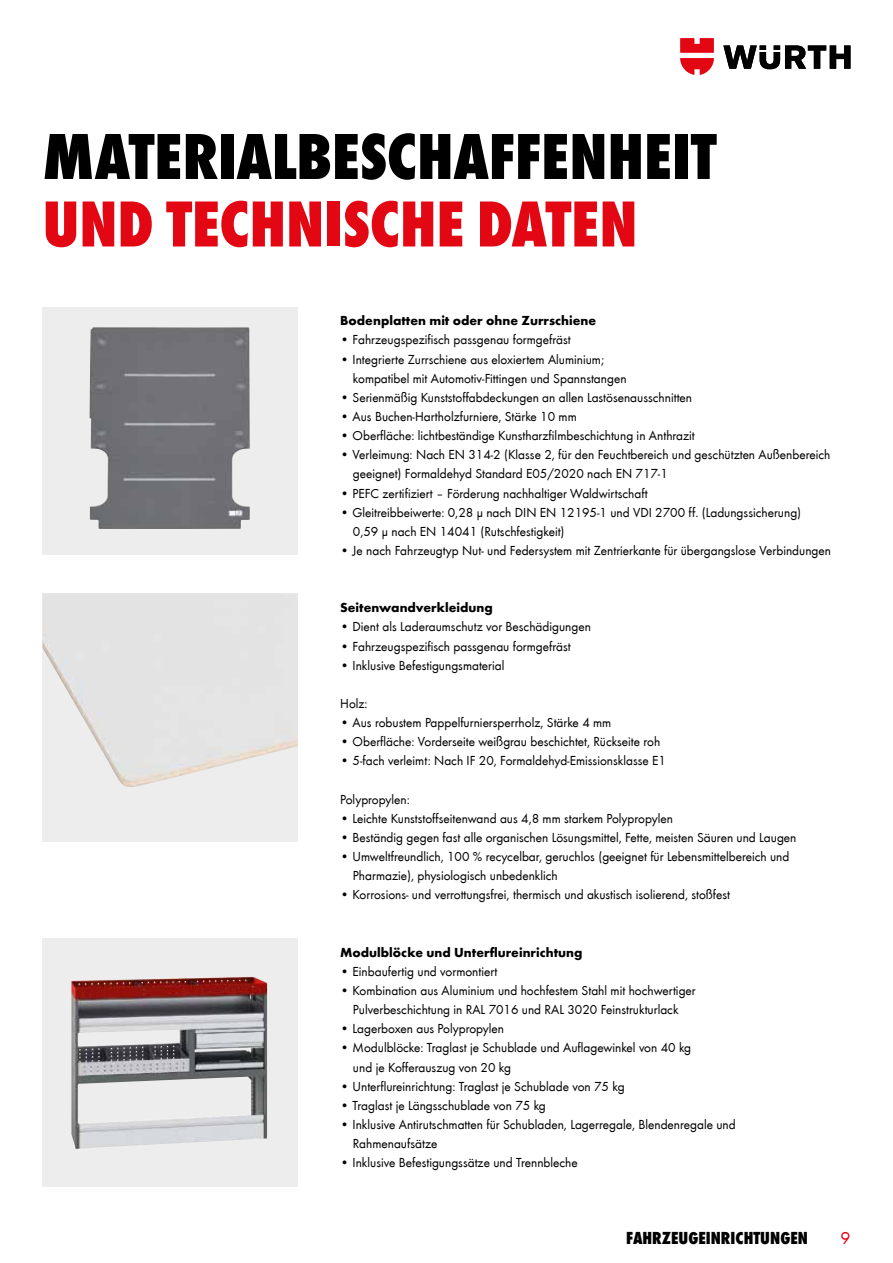
<style>
.page{position:relative;width:893px;height:1263px;background:#fff}
.page>*{position:absolute;margin:0;border:0;box-sizing:border-box;transform-origin:0 0}
.t1{font:800 condensed 67.5px "Wuerth";color:#000}
.t2{font:800 condensed 67.5px "Wuerth";color:#e30613}
.t3{font:800 condensed 18px "Wuerth";color:#000}
.t4{font:18px "Wuerth";color:#e30613}
.t5{font:13.5px/19.2px "Wuerth";color:#000}
.t6{font:700 13.5px "Wuerth";color:#000}
</style>
<div class="page">
<svg style="left:723px;top:45px;width:127px;height:24px"></svg>
<svg style="left:680px;top:38px;width:34px;height:37px"></svg>
<div style="left:43px;top:593px;width:255px;height:249px;background:#ededed"></div>
<img style="left:43px;top:623px;width:255px;height:164px">
<div style="left:43px;top:307px;width:255px;height:248px;background:#ededed"></div>
<img style="left:89px;top:327px;width:161px;height:202px">
<div style="left:43px;top:938px;width:255px;height:248px;background:#ededed"></div>
<img style="left:71px;top:976px;width:196px;height:173px">
<h1 class="t1" style="left:43px;top:109px;width:676px">MATERIALBESCHAFFENHEIT</h1>
<h1 class="t2" style="left:43px;top:176px;width:596px">UND TECHNISCHE DATEN</h1>
<p class="t6" style="left:340px;top:311px;width:257px">Bodenplatten mit oder ohne Zurrschiene</p>
<p class="t5" style="left:340px;top:330px;width:232px">• Fahrzeugspezifisch passgenau formgefräst</p>
<p class="t5" style="left:353px;top:349px;width:275px;text-indent:-13px">• Integrierte Zurrschiene aus eloxiertem Aluminium; kompatibel mit Automotiv-Fittingen und Spannstangen</p>
<p class="t5" style="left:340px;top:387px;width:353px">• Serienmäßig Kunststoffabdeckungen an allen Lastösenausschnitten</p>
<p class="t5" style="left:340px;top:406px;width:238px">• Aus Buchen-Hartholzfurniere, Stärke 10 mm</p>
<p class="t5" style="left:340px;top:425px;width:356px">• Oberfläche: lichtbeständige Kunstharzfilmbeschichtung in Anthrazit</p>
<p class="t5" style="left:353px;top:444px;width:479px;text-indent:-13px">• Verleimung: Nach EN 314-2 (Klasse 2, für den Feuchtbereich und geschützten Außenbereich geeignet) Formaldehyd Standard E05/2020 nach EN 717-1</p>
<p class="t5" style="left:340px;top:483px;width:309px">• PEFC zertifiziert – Förderung nachhaltiger Waldwirtschaft</p>
<p class="t5" style="left:353px;top:502px;width:450px;text-indent:-13px">• Gleitreibbeiwerte: 0,28 μ nach DIN EN 12195-1 und VDI 2700 ff. (Ladungssicherung)<br>0,59 μ nach EN 14041 (Rutschfestigkeit)</p>
<p class="t5" style="left:340px;top:540px;width:492px">• Je nach Fahrzeugtyp Nut- und Federsystem mit Zentrierkante für übergangslose Verbindungen</p>
<p class="t6" style="left:340px;top:598px;width:154px">Seitenwandverkleidung</p>
<p class="t5" style="left:340px;top:617px;width:252px">• Dient als Laderaumschutz vor Beschädigungen</p>
<p class="t5" style="left:340px;top:636px;width:232px">• Fahrzeugspezifisch passgenau formgefräst</p>
<p class="t5" style="left:340px;top:655px;width:166px">• Inklusive Befestigungsmaterial</p>
<p class="t5" style="left:340px;top:693px;width:29px">Holz:</p>
<p class="t5" style="left:340px;top:712px;width:273px">• Aus robustem Pappelfurniersperrholz, Stärke 4 mm</p>
<p class="t5" style="left:340px;top:731px;width:322px">• Oberfläche: Vorderseite weißgrau beschichtet, Rückseite roh</p>
<p class="t5" style="left:340px;top:751px;width:327px">• 5-fach verleimt: Nach IF 20, Formaldehyd-Emissionsklasse E1</p>
<p class="t5" style="left:340px;top:789px;width:71px">Polypropylen:</p>
<p class="t5" style="left:340px;top:808px;width:334px">• Leichte Kunststoffseitenwand aus 4,8 mm starkem Polypropylen</p>
<p class="t5" style="left:340px;top:827px;width:458px">• Beständig gegen fast alle organischen Lösungsmittel, Fette, meisten Säuren und Laugen</p>
<p class="t5" style="left:353px;top:846px;width:438px;text-indent:-13px">• Umweltfreundlich, 100 % recycelbar, geruchlos (geeignet für Lebensmittelbereich und<br>Pharmazie), physiologisch unbedenklich</p>
<p class="t5" style="left:340px;top:884px;width:391px">• Korrosions- und verrottungsfrei, thermisch und akustisch isolierend, stoßfest</p>
<p class="t6" style="left:340px;top:942px;width:244px">Modulblöcke und Unterflureinrichtung</p>
<p class="t5" style="left:340px;top:961px;width:159px">• Einbaufertig und vormontiert</p>
<p class="t5" style="left:340px;top:980px;width:357px;text-align:center">• Kombination aus Aluminium und hochfestem Stahl mit hochwertiger<br>Pulverbeschichtung in RAL 7016 und RAL 3020 Feinstrukturlack</p>
<p class="t5" style="left:340px;top:1018px;width:165px">• Lagerboxen aus Polypropylen</p>
<p class="t5" style="left:353px;top:1038px;width:340px;text-indent:-13px">• Modulblöcke: Traglast je Schublade und Auflagewinkel von 40 kg und je Kofferauszug von 20 kg</p>
<p class="t5" style="left:340px;top:1076px;width:286px">• Unterflureinrichtung: Traglast je Schublade von 75 kg</p>
<p class="t5" style="left:340px;top:1095px;width:207px">• Traglast je Längsschublade von 75 kg</p>
<p class="t5" style="left:353px;top:1114px;width:384px;text-indent:-13px">• Inklusive Antirutschmatten für Schubladen, Lagerregale, Blendenregale und<br>Rahmenaufsätze</p>
<p class="t5" style="left:340px;top:1152px;width:239px">• Inklusive Befestigungssätze und Trennbleche</p>
<h2 class="t3" style="left:626px;top:1225px;width:183px">FAHRZEUGEINRICHTUNGEN</h2>
<h2 class="t4" style="left:840px;top:1225px;width:11px">9</h2>
</div>
